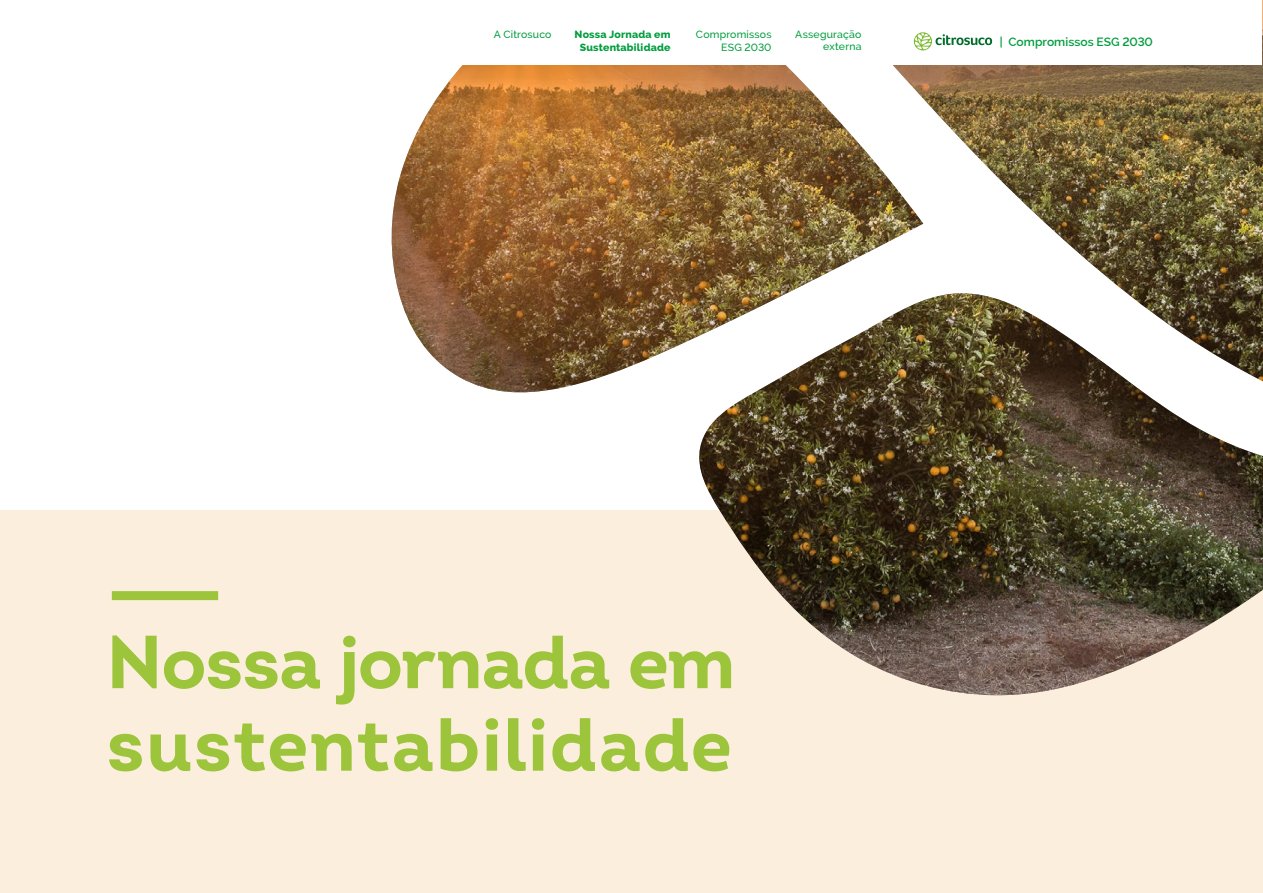
<style>
.page{position:relative;width:1263px;height:893px;background:#fff}
.page>*{position:absolute;margin:0;border:0;box-sizing:border-box;transform-origin:0 0}
._00_titulo_abre{font:700 75px/82.5px "Intro";letter-spacing:.01em;color:#9cc53b}
._00_header{font:600 12px "Raleway";letter-spacing:.005em;color:#009d3d}
._00_header-2{font:500 10.5px/12px "Raleway";letter-spacing:.02em;color:#009d3d;text-align:right}
._00_header-3{font:800 10.5px/13.5px "Raleway";letter-spacing:.02em;color:#009d3d;text-align:center}
</style>
<div class="page">
<div style="left:0;top:510px;width:1263px;height:383px;background:#fceedd"></div>
<img style="left:391px;top:0;width:872px;height:696px">
<div style="left:112px;top:591px;width:106px;height:9px;background:#9cc53b"></div>
<div style="left:1px;top:1px;width:1261px;height:64px;background:#fff"></div>
<svg style="left:914px;top:32px;width:78px;height:19px"></svg>
<p class="_00_header-2" style="left:494px;top:28px;width:59px">A Citrosuco</p>
<p class="_00_header-3" style="left:574px;top:27px;width:97px">Nossa Jornada em<br>Sustentabilidade</p>
<p class="_00_header-2" style="left:696px;top:27px;width:77px;line-height:13.5px">Compromissos<br>ESG 2030</p>
<p class="_00_header-2" style="left:795px;top:28px;width:68px">Asseguração externa</p>
<p class="_00_header" style="left:1000px;top:35px;width:154px">| Compromissos ESG 2030</p>
<p class="_00_titulo_abre" style="left:106px;top:620px;width:631px">Nossa jornada em sustentabilidade</p>
</div>
